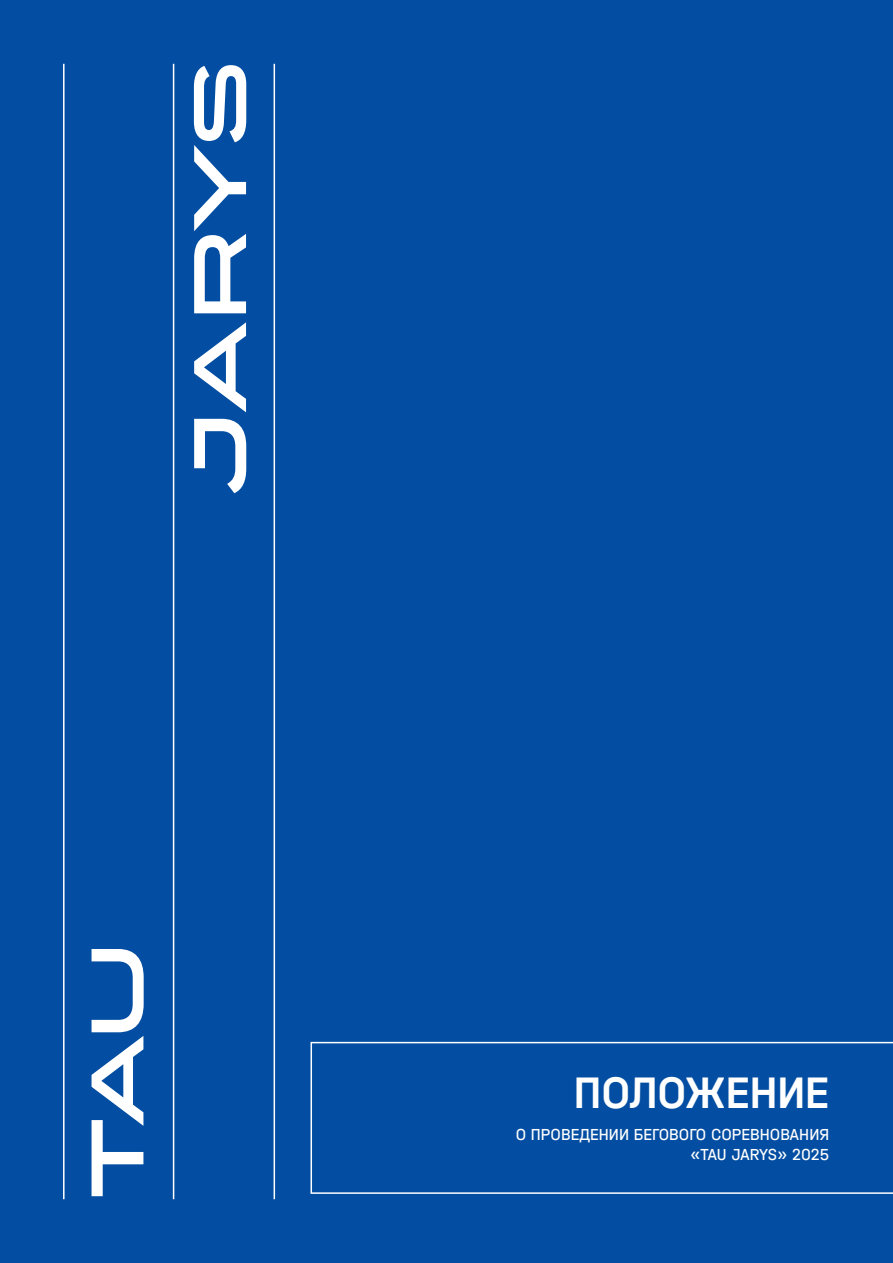
<style>
.page{position:relative;width:893px;height:1263px;background:#034ea2}
.page>*{position:absolute;margin:0;border:0;box-sizing:border-box;transform-origin:0 0}
.t1{font:75px "Organetto Bold Semi Exp";letter-spacing:-.015em;color:#fff}
.t2{font:500 46.5px "Halvar Mittel";color:#fff}
.t3{font:16.8px/20.2px "Halvar Mittel";color:#fff;text-align:right}
</style>
<div class="page">
<hr style="left:63px;top:64px;width:2px;height:1135px;background:#fff">
<hr style="left:173px;top:64px;width:1px;height:1135px;background:#fff">
<hr style="left:274px;top:64px;width:1px;height:1135px;background:#fff">
<svg style="left:310px;top:1042px;width:583px;height:152px"></svg>
<h1 class="t1" style="left:171px;top:495px;width:435px;rotate:-90deg">JARYS</h1>
<h1 class="t1" style="left:69px;top:1199px;width:257px;rotate:-90deg">TAU</h1>
<h2 class="t2" style="left:574px;top:1065px;width:257px">ПОЛОЖЕНИЕ</h2>
<p class="t3" style="left:516px;top:1123px;width:315px">О ПРОВЕДЕНИИ БЕГОВОГО СОРЕВНОВАНИЯ «TAU JARYS» 2025</p>
</div>
